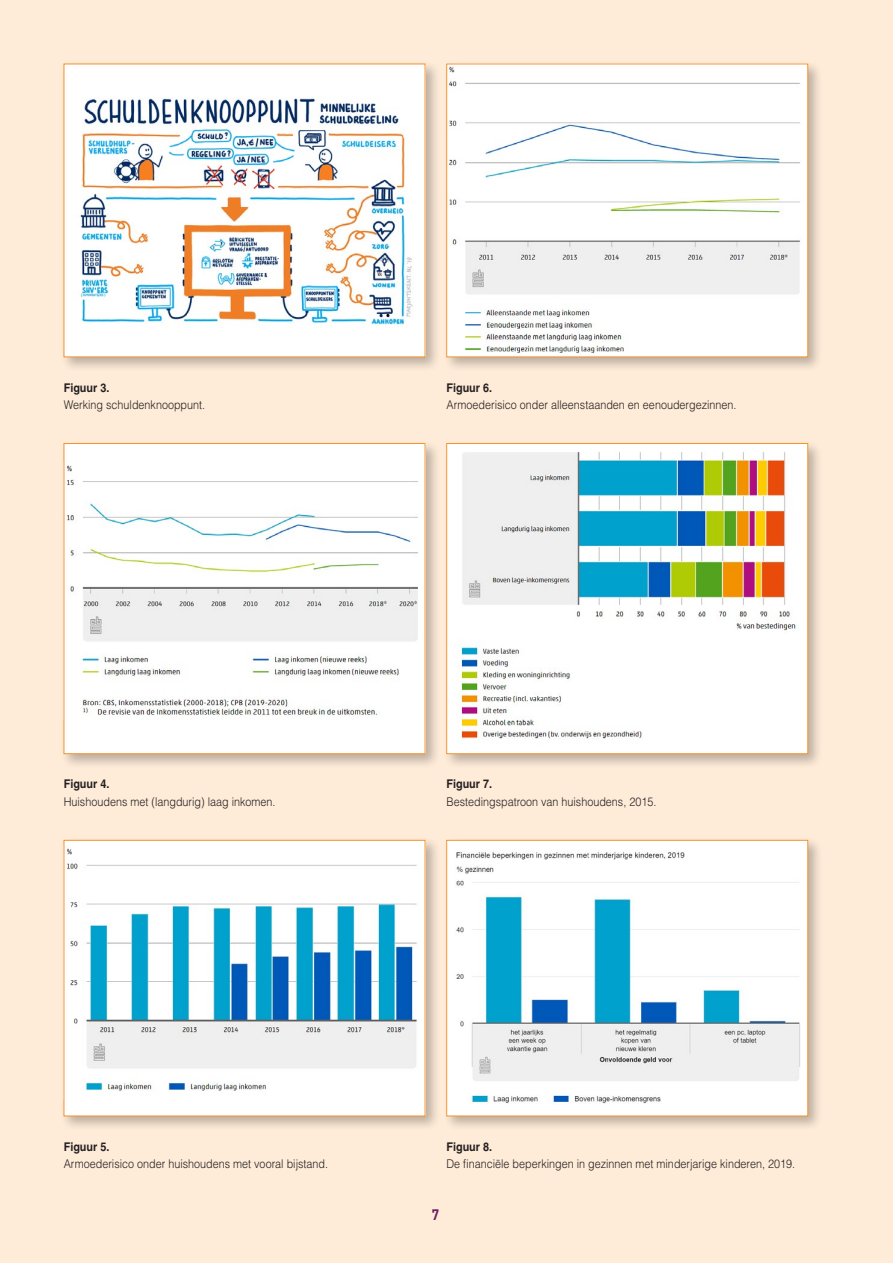
<style>
.page{position:relative;width:893px;height:1263px;background:#feebd8}
.page>*{position:absolute;margin:0;border:0;box-sizing:border-box;transform-origin:0 0}
.t1{font:700 15px "DIN";color:#6c1e65;scale:.9 1}
.t2{font:300 12px "Helvetica LT";color:#231f20;scale:.9 1}
.t3{font:700 12px "Helvetica LT";color:#231f20;scale:.9 1}
</style>
<div class="page">
<div style="left:61px;top:61px;width:379px;height:311px;background:#231f20;opacity:.3"></div>
<div style="left:64px;top:64px;width:361px;height:293px;background:#fff"></div>
<img style="left:80px;top:98px;width:333px;height:229px">
<div style="left:61px;top:440px;width:379px;height:329px;background:#231f20;opacity:.3"></div>
<div style="left:64px;top:443px;width:361px;height:311px;background:#fff"></div>
<img style="left:66px;top:465px;width:352px;height:251px">
<div style="left:64px;top:443px;width:361px;height:311px;border:1px solid #f6922a"></div>
<div style="left:61px;top:837px;width:379px;height:294px;background:#231f20;opacity:.3"></div>
<div style="left:64px;top:840px;width:361px;height:276px;background:#fff"></div>
<img style="left:66px;top:848px;width:351px;height:243px">
<div style="left:443px;top:61px;width:380px;height:311px;background:#231f20;opacity:.3"></div>
<img style="left:448px;top:66px;width:358px;height:289px">
<div style="left:446px;top:64px;width:362px;height:293px;border:1px solid #f6922a"></div>
<div style="left:443px;top:440px;width:380px;height:329px;background:#231f20;opacity:.3"></div>
<div style="left:447px;top:443px;width:361px;height:311px;background:#fff"></div>
<img style="left:461px;top:452px;width:335px;height:287px">
<div style="left:446px;top:443px;width:362px;height:311px;border:1px solid #f6922a"></div>
<div style="left:443px;top:837px;width:380px;height:294px;background:#231f20;opacity:.3"></div>
<div style="left:447px;top:840px;width:361px;height:276px;background:#fff"></div>
<img style="left:456px;top:852px;width:344px;height:252px">
<div style="left:446px;top:840px;width:362px;height:276px;border:1px solid #f6922a"></div>
<p class="t3" style="left:64px;top:380px;width:52px">Figuur 3.</p>
<p class="t2" style="left:64px;top:397px;width:159px">Werking schuldenknooppunt.</p>
<p class="t3" style="left:446px;top:380px;width:52px">Figuur 6.</p>
<p class="t2" style="left:446px;top:397px;width:324px">Armoederisico onder alleenstaanden en eenoudergezinnen.</p>
<p class="t3" style="left:64px;top:777px;width:52px">Figuur 4.</p>
<p class="t2" style="left:64px;top:794px;width:237px">Huishoudens met (langdurig) laag inkomen.</p>
<p class="t3" style="left:446px;top:777px;width:52px">Figuur 7.</p>
<p class="t2" style="left:446px;top:794px;width:235px">Bestedingspatroon van huishoudens, 2015.</p>
<p class="t3" style="left:64px;top:1139px;width:52px">Figuur 5.</p>
<p class="t2" style="left:64px;top:1156px;width:295px">Armoederisico onder huishoudens met vooral bijstand.</p>
<p class="t3" style="left:446px;top:1139px;width:52px">Figuur 8.</p>
<p class="t2" style="left:446px;top:1156px;width:389px">De financiële beperkingen in gezinnen met minderjarige kinderen, 2019.</p>
<p class="t1" style="left:432px;top:1204px;width:10px">7</p>
</div>
